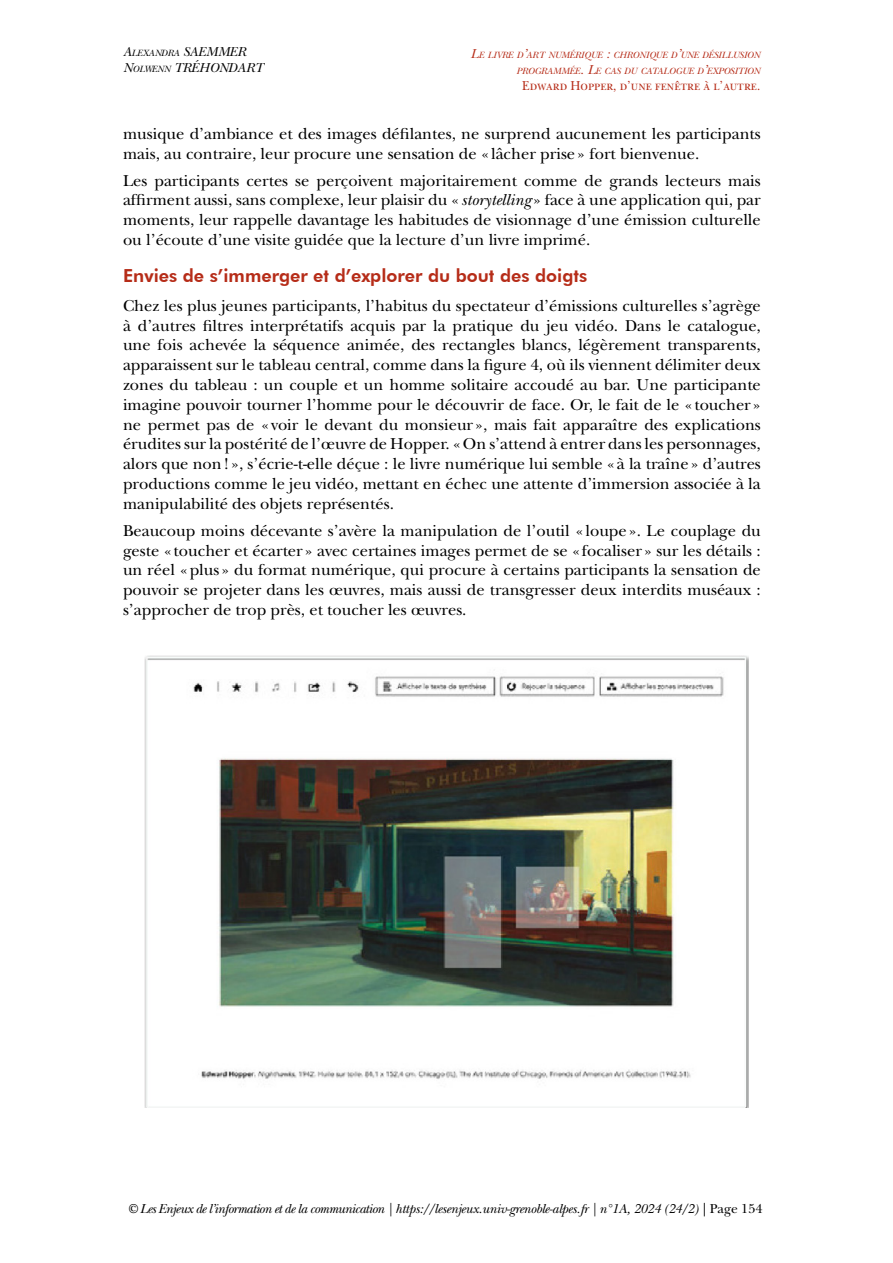
<style>
.page{position:relative;width:893px;height:1263px;background:#fff}
.page>*{position:absolute;margin:0;border:0;box-sizing:border-box;transform-origin:0 0}
.t1{font:800 18px "Futura BT";color:#b62c18}
.t2{font:16.5px/19.8px "New Baskerville Std";color:#000;text-align:justify}
.t3{font:italic 13.5px "New Baskerville Std";letter-spacing:-.04em;color:#000}
.t4{font:13.5px "New Baskerville Std";color:#b62c18;scale:.91 1}
.t5{font:italic 13.5px/16.2px "New Baskerville Std";color:#000}
.t6{font:italic 9.45px/16.2px "New Baskerville Std";color:#b62c18}
.s1{font-size:9.45px}
.s2{font-size:13.5px}
.s3{font-style:italic}
.s4{font-style:normal}
</style>
<div class="page">
<img style="left:145px;top:655px;width:603px;height:452px">
<p class="t5" style="left:123px;top:44px;width:117px">A<span class="s1">LEXANDRA</span> SAEMMER<br>N<span class="s1">OLWENN</span> TRÉHOND</p>
<p class="t5" style="left:237px;top:60px;width:28px">ART</p>
<p class="t6" style="left:516px;top:47px;width:245px;text-indent:-46px"><span class="s2">L</span>E LIVRE D<span class="s2">’</span>ART NUMÉRIQUE <span class="s2">:</span> CHRONIQUE D<span class="s2">’</span>UNE DÉSILLUSION<br>PROGRAMMÉ</p>
<p class="t6" style="left:575px;top:63px;width:187px">E<span class="s2">. L</span>E CAS DU CATALOGUE D<span class="s2">’</span>EXPOSITION</p>
<p class="t4" style="left:522px;top:78px;width:263px">Edward Hopper, d’une fenêtre à l’autre.</p>
<p class="t2" style="left:123px;top:124px;width:639px">musique d’ambiance et des images défilantes, ne surprend aucunement les participants mais, au contraire, leur procure une sensation de « lâcher prise» fort bienvenue.</p>
<p class="t2" style="left:123px;top:171px;width:639px">Les participants certes se perçoivent majoritairement comme de grands lecteurs mais affirment aussi, sans complexe, leur plaisir du « <span class="s3">storytelling</span> » face à une application qui, par moments, leur rappelle davantage les habitudes de visionnage d’une émission culturelle ou l’écoute d’une visite guidée que la lecture d’un livre imprimé.</p>
<p class="t1" style="left:123px;top:265px;width:466px">Envies de s’immerger et d’explorer du bout des doigts</p>
<p class="t2" style="left:123px;top:296px;width:639px">Chez les plus jeunes participants, l’habitus du spectateur d’émissions culturelles s’agrège à d’autres filtres interprétatifs acquis par la pratique du jeu vidéo. Dans le catalogue, une fois achevée la séquence animée, des rectangles blancs, légèrement transparents, apparaissent sur le tableau central, comme dans la figure 4, où ils viennent délimiter deux zones du tableau : un couple et un homme solitaire accoudé au bar. Une participante imagine pouvoir tourner l’homme pour le découvrir de face. Or, le fait de le « toucher » ne permet pas de « voir le devant du monsieur », mais fait apparaître des explications érudites sur la postérité de l’œuvre de Hopper. «On s’attend à entrer dans les personnages, alors que non! », s’écrie-t-elle déçue : le livre numérique lui semble « à la traîne » d’autres productions comme le jeu vidéo, mettant en échec une attente d’immersion associée à la manipulabilité des objets représentés.</p>
<p class="t2" style="left:123px;top:521px;width:639px">Beaucoup moins décevante s’avère la manipulation de l’outil « loupe». Le couplage du geste « toucher et écarter » avec certaines images permet de se « focaliser » sur les détails : un réel «plus » du format numérique, qui procure à certains participants la sensation de pouvoir se projeter dans les œuvres, mais aussi de transgresser deux interdits muséaux : s’approcher de trop près, et toucher les œuvres.</p>
<p class="t3" style="left:128px;top:1200px;width:636px">© Les Enjeux de l’information et de la communication | https://lesenjeux.univ-grenoble-alpes.fr | n°1A, 2024 (24/2) <span class="s4">| Page 154</span></p>
</div>
